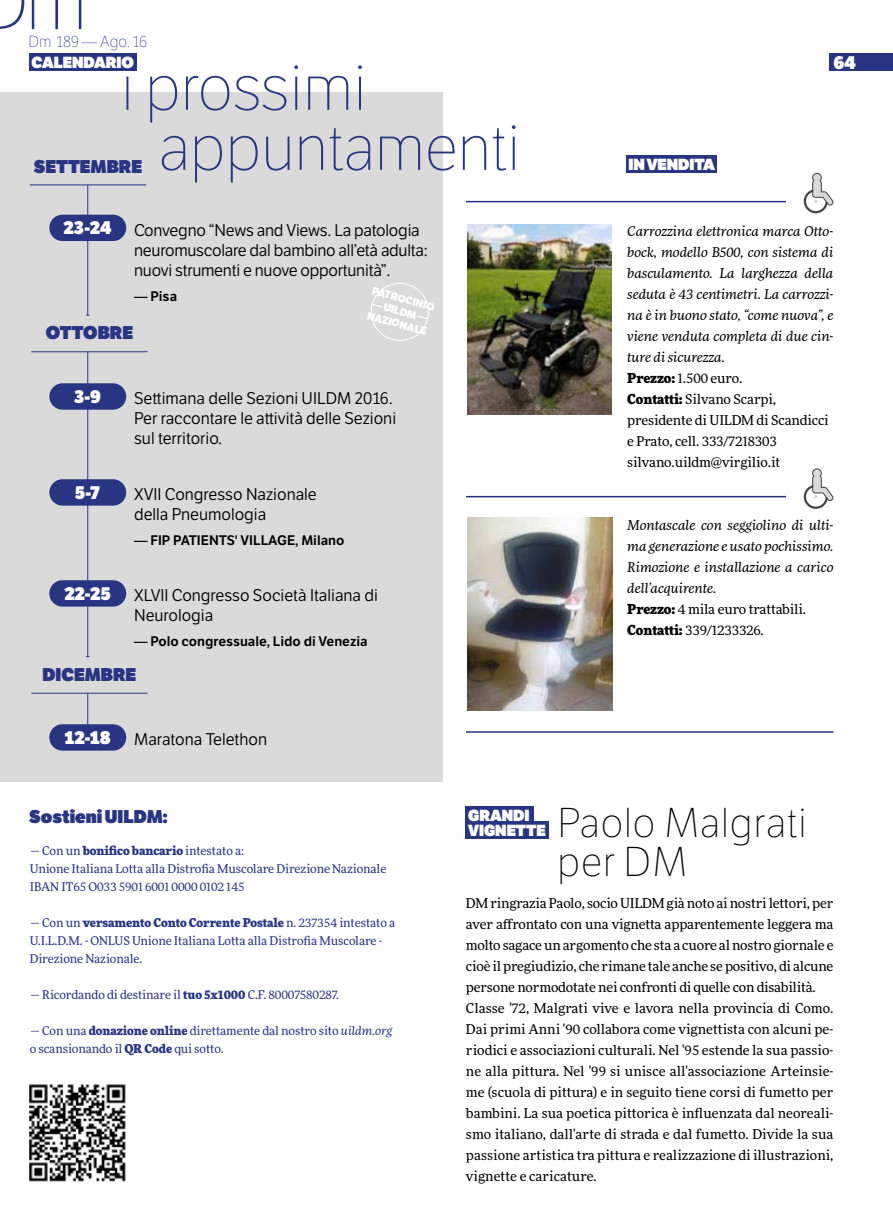
<style>
.page{position:relative;width:893px;height:1212px;background:#fff}
.page>*{position:absolute;margin:0;border:0;box-sizing:border-box;transform-origin:0 0}
.t1{font:100 63.6px/60px "LFT Etica Display";color:#283583}
.t2{font:100 40.5px/39px "LFT Etica Display";letter-spacing:.025em;color:#000}
.t3{font:800 18px "LFT Etica Display";color:#283583}
.t4{font:800 18px "LFT Etica Display";letter-spacing:-.01em;color:#fff}
.t5{font:16.5px/19.8px "LFT Etica";color:#000}
.t6{font:800 15.6px/15px "LFT Etica Display";letter-spacing:-.005em;color:#fff}
.t7{font:100 15.6px "LFT Etica Display";color:#283583}
.t8{font:13.5px/21px "More Pro";letter-spacing:.005em;color:#000}
.t9{font:italic 13.5px/21px "More Pro";letter-spacing:-.005em;color:#000}
.t10{font:600 13.5px "LFT Etica";color:#000}
.t11{font:12px/18px "More Pro";letter-spacing:-.005em;color:#283583}
.t12{font:800 10.5px/12.6px "LFT Etica";color:#fff}
.s1{font-weight:900;font-style:normal}
.s2{font-style:normal}
.s3{font-weight:900}
.s4{font-style:italic}
</style>
<div class="page">
<div style="left:0;top:93px;width:442px;height:689px;background:#dadada"></div>
<div style="left:830px;top:53px;width:63px;height:18px;background:#283583"></div>
<hr style="left:30px;top:184px;width:116px;height:1px;background:#283583">
<hr style="left:31px;top:351px;width:117px;height:1px;background:#283583">
<hr style="left:31px;top:693px;width:117px;height:1px;background:#283583">
<hr style="left:87px;top:185px;width:1px;height:130px;background:#283583">
<hr style="left:87px;top:351px;width:1px;height:306px;background:#283583">
<hr style="left:87px;top:693px;width:1px;height:50px;background:#283583">
<div style="left:49px;top:383px;width:77px;height:27px;background:#283583;border-radius:13px"></div>
<div style="left:49px;top:215px;width:77px;height:26px;background:#283583;border-radius:13px"></div>
<div style="left:49px;top:479px;width:77px;height:27px;background:#283583;border-radius:13px"></div>
<div style="left:49px;top:580px;width:77px;height:27px;background:#283583;border-radius:13px"></div>
<div style="left:49px;top:724px;width:77px;height:27px;background:#283583;border-radius:13px"></div>
<svg style="left:0;top:0;width:24px;height:29px"></svg>
<svg style="left:32px;top:0;width:49px;height:29px"></svg>
<div style="left:30px;top:53px;width:107px;height:18px;background:#283583"></div>
<div style="left:465px;top:806px;width:69px;height:18px;background:#283583"></div>
<div style="left:465px;top:821px;width:84px;height:18px;background:#283583"></div>
<svg style="left:370px;top:283px;width:59px;height:58px"></svg>
<img style="left:29px;top:1084px;width:96px;height:98px">
<div style="left:627px;top:155px;width:90px;height:18px;background:#283583"></div>
<svg style="left:804px;top:468px;width:29px;height:41px"></svg>
<svg style="left:804px;top:173px;width:29px;height:40px"></svg>
<img style="left:467px;top:224px;width:145px;height:191px">
<img style="left:467px;top:517px;width:145px;height:193px">
<hr style="left:466px;top:201px;width:320px;height:1px;background:#283583">
<hr style="left:466px;top:496px;width:320px;height:1px;background:#283583">
<hr style="left:466px;top:731px;width:367px;height:2px;background:#283583">
<p class="t7" style="left:28px;top:33px;width:121px">Dm 189 — Ago. 16</p>
<p class="t6" style="left:32px;top:55px;width:104px">CALENDARIO</p>
<h1 class="t1" style="left:159px;top:60px;width:363px;text-indent:-38px">i prossimi appuntamenti</h1>
<h3 class="t3" style="left:34px;top:155px;width:110px">SETTEMBRE</h3>
<h3 class="t4" style="left:63px;top:217px;width:50px">23-24</h3>
<p class="t5" style="left:134px;top:221px;width:295px">Convegno “News and Views. La patologia neuromuscolare dal bambino all’età adulta: nuovi strumenti e nuove opportunità”.</p>
<p class="t10" style="left:134px;top:288px;width:45px">— Pisa</p>
<p class="t12" style="left:374px;top:284px;width:66px;rotate:15deg">PATROCINIO</p>
<p class="t12" style="left:372px;top:297px;width:63px;rotate:15deg">— UILDM —<br>NAZIONALE</p>
<h3 class="t3" style="left:46px;top:322px;width:89px">OTTOBRE</h3>
<h3 class="t4" style="left:74px;top:385px;width:29px">3-9</h3>
<p class="t5" style="left:134px;top:389px;width:264px">Settimana delle Sezioni UILDM 2016.<br>Per raccontare le attività delle Sezioni sul territorio.</p>
<h3 class="t4" style="left:75px;top:481px;width:26px">5-7</h3>
<p class="t5" style="left:134px;top:485px;width:184px">XVII Congresso Nazionale della Pneumologia</p>
<p class="t10" style="left:134px;top:532px;width:212px">— FIP PATIENTS' VILLAGE, Milano</p>
<h3 class="t4" style="left:64px;top:582px;width:48px">22-25</h3>
<p class="t5" style="left:134px;top:586px;width:245px">XLVII Congresso Società Italiana di<br>Neurologia</p>
<p class="t10" style="left:134px;top:633px;width:235px">— Polo congressuale, Lido di Venezia</p>
<h3 class="t3" style="left:43px;top:663px;width:95px">DICEMBRE</h3>
<h3 class="t4" style="left:65px;top:726px;width:48px">12-18</h3>
<p class="t5" style="left:134px;top:729px;width:135px">Maratona Telethon</p>
<p class="t6" style="left:628px;top:157px;width:88px">IN VENDITA</p>
<h3 class="t4" style="left:833px;top:51px;width:24px">64</h3>
<p class="t9" style="left:627px;top:220px;width:208px">Carrozzina elettronica marca Otto&shy;bock, modello B500, con sistema di basculamento. La larghezza della seduta è 43 centimetri. La carrozzi&shy;na è in buono stato, “come nuova”, e viene venduta completa di due cin&shy;ture di sicurezza.<br><span class="s1">Prezzo:</span> <span class="s2">1.500 euro.<br></span><span class="s1">Contatti:</span> <span class="s2">Silvano Scarpi, presidente di UILDM di Scandicci e Prato, cell. 333/7218303 silvano.uildm@virgilio.it</span></p>
<p class="t9" style="left:627px;top:514px;width:208px">Montascale con seggiolino di ulti&shy;ma generazione e usato pochissimo.<br>Rimozione e installazione a carico dell’acquirente.<br><span class="s1">Prezzo:</span> <span class="s2">4 mila euro trattabili.<br></span><span class="s1">Contatti:</span> <span class="s2">339/1233326.</span></p>
<h3 class="t3" style="left:29px;top:805px;width:140px">Sostieni UILDM:</h3>
<p class="t11" style="left:30px;top:841px;width:358px">— Con un <span class="s3">bonifico bancario</span> intestato a:<br>Unione Italiana Lotta alla Distrofia Muscolare Direzione Nazionale<br>IBAN IT65 O033 5901 6001 0000 0102 145</p>
<p class="t11" style="left:30px;top:913px;width:367px">— Con un <span class="s3">versamento Conto Corrente Postale</span> n. 237354 intestato a<br>U.I.L.D.M. - ONLUS Unione Italiana Lotta alla Distrofia Muscolare -<br>Direzione Nazionale.</p>
<p class="t11" style="left:30px;top:985px;width:311px">— Ricordando di destinare il <span class="s3">tuo 5x1000</span> C.F. 80007580287.</p>
<p class="t11" style="left:30px;top:1021px;width:364px">— Con una <span class="s3">donazione online</span> direttamente dal nostro sito <span class="s4">uildm.org </span>o scansionando il <span class="s3">QR Code</span> qui sotto.</p>
<p class="t6" style="left:468px;top:807px;width:79px">GRANDI<br>VIGNETTE</p>
<h2 class="t2" style="left:557px;top:804px;width:251px">Paolo Malgrati per DM</h2>
<p class="t8" style="left:466px;top:892px;width:369px">DM ringrazia Paolo, socio UILDM già noto ai nostri lettori, per aver affrontato con una vignetta apparentemente leggera ma molto sagace un argomento che sta a cuore al nostro giornale e cioè il pregiudizio, che rimane tale anche se positivo, di alcune persone normodotate nei confronti di quelle con disabilità.<br>Classe '72, Malgrati vive e lavora nella provincia di Como.<br>Dai primi Anni '90 collabora come vignettista con alcuni pe&shy;riodici e associazioni culturali. Nel '95 estende la sua passio&shy;ne alla pittura. Nel '99 si unisce all'associazione Arteinsie&shy;me (scuola di pittura) e in seguito tiene corsi di fumetto per bambini. La sua poetica pittorica è influenzata dal neoreali&shy;smo italiano, dall'arte di strada e dal fumetto. Divide la sua passione artistica tra pittura e realizzazione di illustrazioni, vignette e caricature.</p>
</div>
